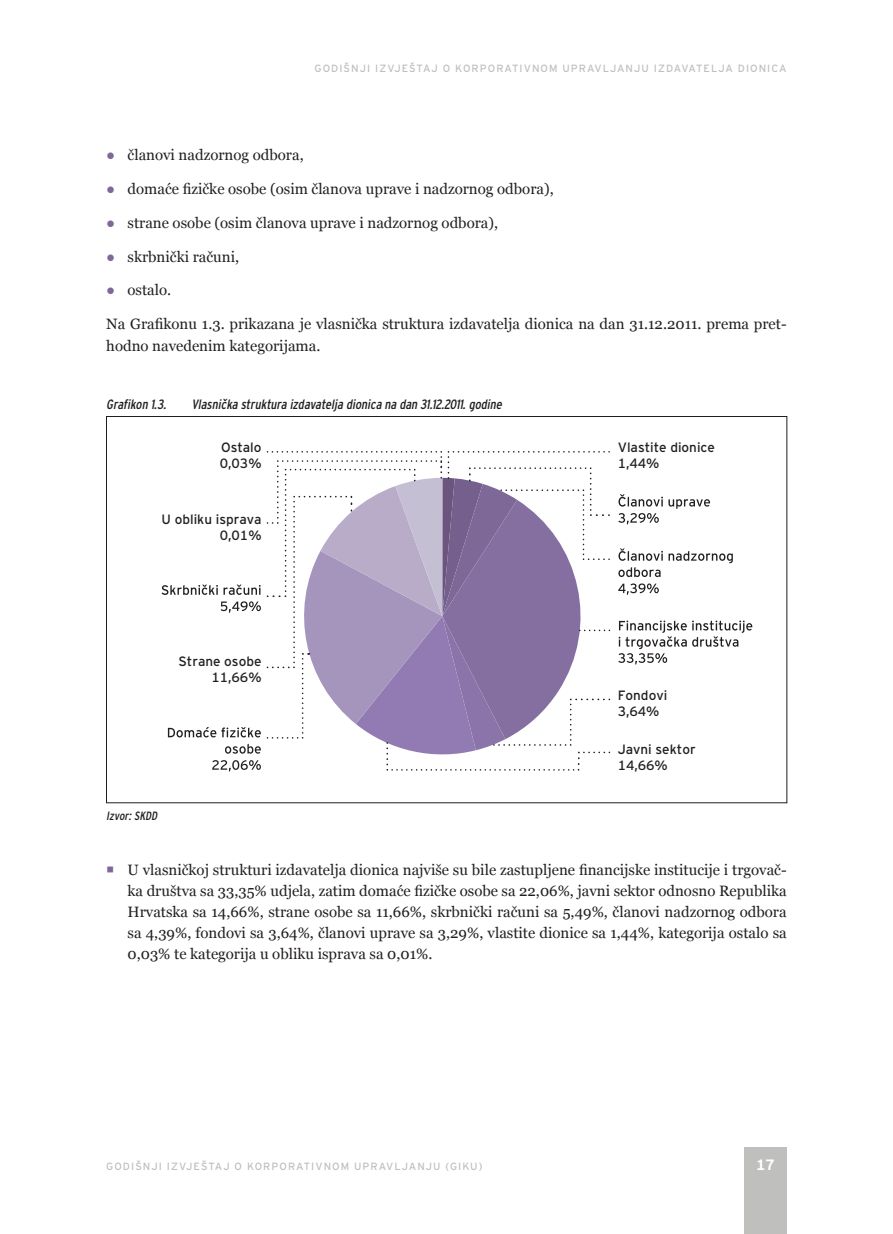
<style>
.page{position:relative;width:893px;height:1234px;background:#fff}
.page>*{position:absolute;margin:0;border:0;box-sizing:border-box;transform-origin:0 0}
.t1{font:15px/21px "Georgia";color:#231f20}
.t2{font:700 15px "Interstate CE";color:#fff}
.t3{font:13.5px/16.2px "Interstate CE";color:#231f20}
.t4{font:italic condensed 13.5px "Interstate";color:#231f20}
.t5{font:italic condensed 12px "Interstate";color:#231f20}
.t6{font:10.5px "Interstate CE";letter-spacing:.1em;color:#bfc0be}
.s1{color:#7f6899}
</style>
<div class="page">
<div style="left:744px;top:1147px;width:43px;height:86px;background:#bfc0be"></div>
<svg style="left:618px;top:494px;width:92px;height:30px"></svg>
<svg style="left:618px;top:548px;width:115px;height:29px"></svg>
<svg style="left:618px;top:583px;width:41px;height:11px"></svg>
<svg style="left:618px;top:620px;width:134px;height:44px"></svg>
<svg style="left:162px;top:451px;width:449px;height:320px"></svg>
<p class="t6" style="left:315px;top:62px;width:8px">godišnji</p>
<p class="t6" style="left:375px;top:62px;width:8px">izvještaj</p>
<p class="t6" style="left:443px;top:62px;width:22px">o korporativnom</p>
<p class="t6" style="left:562px;top:62px;width:9px">upravljanju</p>
<p class="t6" style="left:654px;top:62px;width:9px">izdavatelja</p>
<p class="t6" style="left:738px;top:62px;width:8px">dionica</p>
<p class="t1" style="left:106px;top:145px;width:199px"><span class="s1">●</span> članovi nadzornog odbora,</p>
<p class="t1" style="left:106px;top:179px;width:449px"><span class="s1">●</span> domaće fizičke osobe (osim članova uprave i nadzornog odbora),</p>
<p class="t1" style="left:106px;top:212px;width:393px"><span class="s1">●</span> strane osobe (osim članova uprave i nadzornog odbora),</p>
<p class="t1" style="left:106px;top:246px;width:134px"><span class="s1">●</span> skrbnički računi,</p>
<p class="t1" style="left:106px;top:280px;width:66px"><span class="s1">●</span> ostalo.</p>
<p class="t1" style="left:106px;top:313px;width:682px;line-height:21.6px">Na Grafikonu 1.3. prikazana je vlasnička struktura izdavatelja dionica na dan 31.12.2011. prema pret&shy;hodno navedenim kategorijama.</p>
<p class="t4" style="left:106px;top:396px;width:64px">Grafikon 1.3.</p>
<p class="t4" style="left:191px;top:396px;width:315px">Vlasnička struktura izdavatelja dionica na dan 31.12.2011.godine</p>
<p class="t3" style="left:220px;top:439px;width:43px">Ostalo<br>0,03%</p>
<p class="t3" style="left:162px;top:510px;width:101px;text-align:right">U obliku isprava<br>0,01%</p>
<p class="t3" style="left:178px;top:653px;width:85px;text-align:right">Strane osobe<br>11,66%</p>
<p class="t5" style="left:106px;top:809px;width:55px">Izvor:SKDD</p>
<p class="t3" style="left:618px;top:439px;width:99px">Vlastite dionice<br>1,44%</p>
<p class="t3" style="left:618px;top:687px;width:51px">Fondovi<br>3,64%</p>
<p class="t3" style="left:618px;top:740px;width:79px">Javni sektor<br>14,66%</p>
<p class="t1" style="left:128px;top:859px;width:661px;text-align:justify">U vlasničkoj strukturi izdavatelja dionica najviše su bile zastupljene financijske institucije i trgovač&shy;ka društva sa 33,35% udjela, zatim domaće fizičke osobe sa 22,06%, javni sektor odnosno Republika Hrvatska sa 14,66%, strane osobe sa 11,66%, skrbnički računi sa 5,49%, članovi nadzornog odbora sa 4,39%, fondovi sa 3,64%, članovi uprave sa 3,29%, vlastite dionice sa 1,44%, kategorija ostalo sa 0,03% te kategorija u obliku isprava sa 0,01%.</p>
<p class="t6" style="left:106px;top:1159px;width:378px">GODIŠNJI IZVJEŠTAJ O KORPORATIVNOM UPRAVLJANJU (GIKU)</p>
<p class="t2" style="left:756px;top:1154px;width:20px">17</p>
</div>
